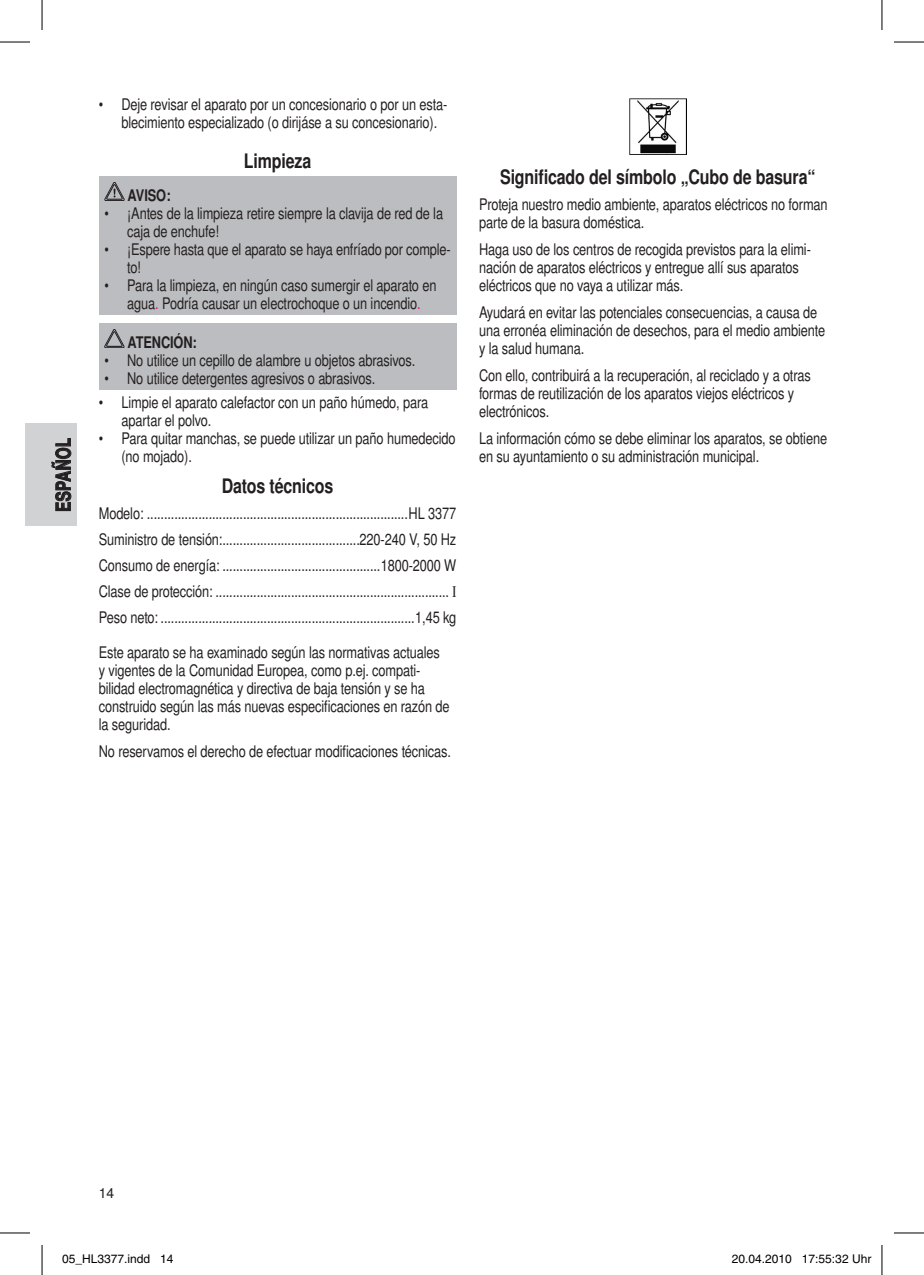
<style>
.page{position:relative;width:924px;height:1275px;background:#fff}
.page>*{position:absolute;margin:0;border:0;box-sizing:border-box;transform-origin:0 0}
.t1{font:700 20px "Nimbus San LOT";letter-spacing:-.01em;color:#231f20;scale:.8 1}
.t2{font:700 20px "Nimbus San LOT";letter-spacing:.025em;color:#231f20;scale:.75 1}
.t3{font:16px/18px "Nimbus San LOT";letter-spacing:-.01em;color:#231f20;scale:.8 1}
.t4{font:700 16px "Nimbus San LOT";letter-spacing:-.01em;color:#231f20;scale:.8 1}
.t5{font:14px "Nimbus San LOT";color:#231f20}
.t6{font:12px "Helvetica";color:#000}
.s1{color:#ed028c}
</style>
<div class="page">
<div style="left:25px;top:424px;width:51px;height:102px;background:#d1d2d4"></div>
<svg style="left:51px;top:438px;width:21px;height:73px"></svg>
<div style="left:99px;top:176px;width:357px;height:138px;background:#bcbdc0"></div>
<svg style="left:104px;top:182px;width:20px;height:19px"></svg>
<div style="left:99px;top:323px;width:357px;height:66px;background:#bcbdc0"></div>
<svg style="left:104px;top:329px;width:20px;height:19px"></svg>
<img style="left:629px;top:99px;width:56px;height:55px">
<hr style="left:0;top:42px;width:30px;height:1px;background:#000">
<hr style="left:893px;top:42px;width:30px;height:1px;background:#000">
<hr style="left:0;top:1232px;width:30px;height:1px;background:#000">
<hr style="left:893px;top:1232px;width:30px;height:1px;background:#000">
<hr style="left:42px;top:0;width:1px;height:30px;background:#000">
<hr style="left:42px;top:1245px;width:1px;height:30px;background:#000">
<hr style="left:881px;top:0;width:1px;height:30px;background:#000">
<hr style="left:881px;top:1245px;width:1px;height:30px;background:#000">
<div style="left:62px;top:1254px;width:7px;height:9px;border:1px solid #fff;border-radius:50%"></div>
<svg style="left:63px;top:1254px;width:6px;height:9px"></svg>
<div style="left:784px;top:1254px;width:7px;height:9px;border:1px solid #fff;border-radius:50%"></div>
<p class="t2" style="left:51px;top:512px;width:98px;rotate:-90deg">ESPAÑOL</p>
<p class="t3" style="left:121px;top:96px;width:408px;text-indent:-23px">• Deje revisar el aparato por un concesionario o por un esta&shy;blecimiento especializado (o dirijáse a su concesionario).</p>
<p class="t1" style="left:244px;top:149px;width:86px">Limpieza</p>
<p class="t4" style="left:128px;top:185px;width:55px">AVISO:</p>
<p class="t3" style="left:127px;top:204px;width:396px;text-indent:-23px">• ¡Antes de la limpieza retire siempre la clavija de red de la caja de enchufe!</p>
<p class="t3" style="left:127px;top:240px;width:405px;text-indent:-23px">• ¡Espere hasta que el aparato se haya enfríado por comple&shy;to!</p>
<p class="t3" style="left:104px;top:276px;width:416px;text-align:center">• Para la limpieza, en ningún caso sumergir el aparato en agua<span class="s1">.</span> Podría causar un electrochoque o un incendio<span class="s1">.</span></p>
<p class="t4" style="left:128px;top:333px;width:88px">ATENCIÓN:</p>
<p class="t3" style="left:104px;top:352px;width:390px">• No utilice un cepillo de alambre u objetos abrasivos.</p>
<p class="t3" style="left:104px;top:370px;width:340px">• No utilice detergentes agresivos o abrasivos.</p>
<p class="t3" style="left:121px;top:393px;width:385px;text-indent:-23px">• Limpie el aparato calefactor con un paño húmedo, para apartar el polvo.</p>
<p class="t3" style="left:121px;top:429px;width:419px;text-indent:-23px">• Para quitar manchas, se puede utilizar un paño humedecido (no mojado).</p>
<p class="t1" style="left:222px;top:473px;width:141px">Datos técnicos</p>
<p class="t3" style="left:99px;top:500px;width:448px;line-height:26px">Modelo: ............................................................................HL 3377<br>Suministro de tensión:........................................220-240 V, 50 Hz Consumo de energía: ..............................................1800-2000 W Clase de protección: ....................................................................<br>Peso neto: ..........................................................................1,45 kg</p>
<p class="t3" style="left:99px;top:643px;width:440px">Este aparato se ha examinado según las normativas actuales y vigentes de la Comunidad Europea, como p.ej. compati&shy;bilidad electromagnética y directiva de baja tensión y se ha construido según las más nuevas especificaciones en razón de la seguridad.</p>
<p class="t3" style="left:99px;top:742px;width:441px">No reservamos el derecho de efectuar modificaciones técnicas.</p>
<p class="t1" style="left:500px;top:165px;width:395px">Significado del símbolo „Cubo de basura“</p>
<p class="t3" style="left:479px;top:196px;width:437px">Proteja nuestro medio ambiente, aparatos eléctricos no forman parte de la basura doméstica.</p>
<p class="t3" style="left:479px;top:241px;width:416px">Haga uso de los centros de recogida previstos para la elimi&shy;nación de aparatos eléctricos y entregue allí sus aparatos eléctricos que no vaya a utilizar más.</p>
<p class="t3" style="left:479px;top:304px;width:434px">Ayudará en evitar las potenciales consecuencias, a causa de una erronéa eliminación de desechos, para el medio ambiente y la salud humana.</p>
<p class="t3" style="left:479px;top:367px;width:416px">Con ello, contribuirá a la recuperación, al reciclado y a otras formas de reutilización de los aparatos viejos eléctricos y electrónicos.</p>
<p class="t3" style="left:479px;top:430px;width:436px">La información cómo se debe eliminar los aparatos, se obtiene en su ayuntamiento o su administración municipal.</p>
<p class="t5" style="left:99px;top:1184px;width:17px">14</p>
<p class="t6" style="left:62px;top:1251px;width:113px">05_HL3377.indd 14</p>
<p class="t6" style="left:731px;top:1251px;width:141px">20.04.2010 17:55:32 Uhr</p>
</div>
